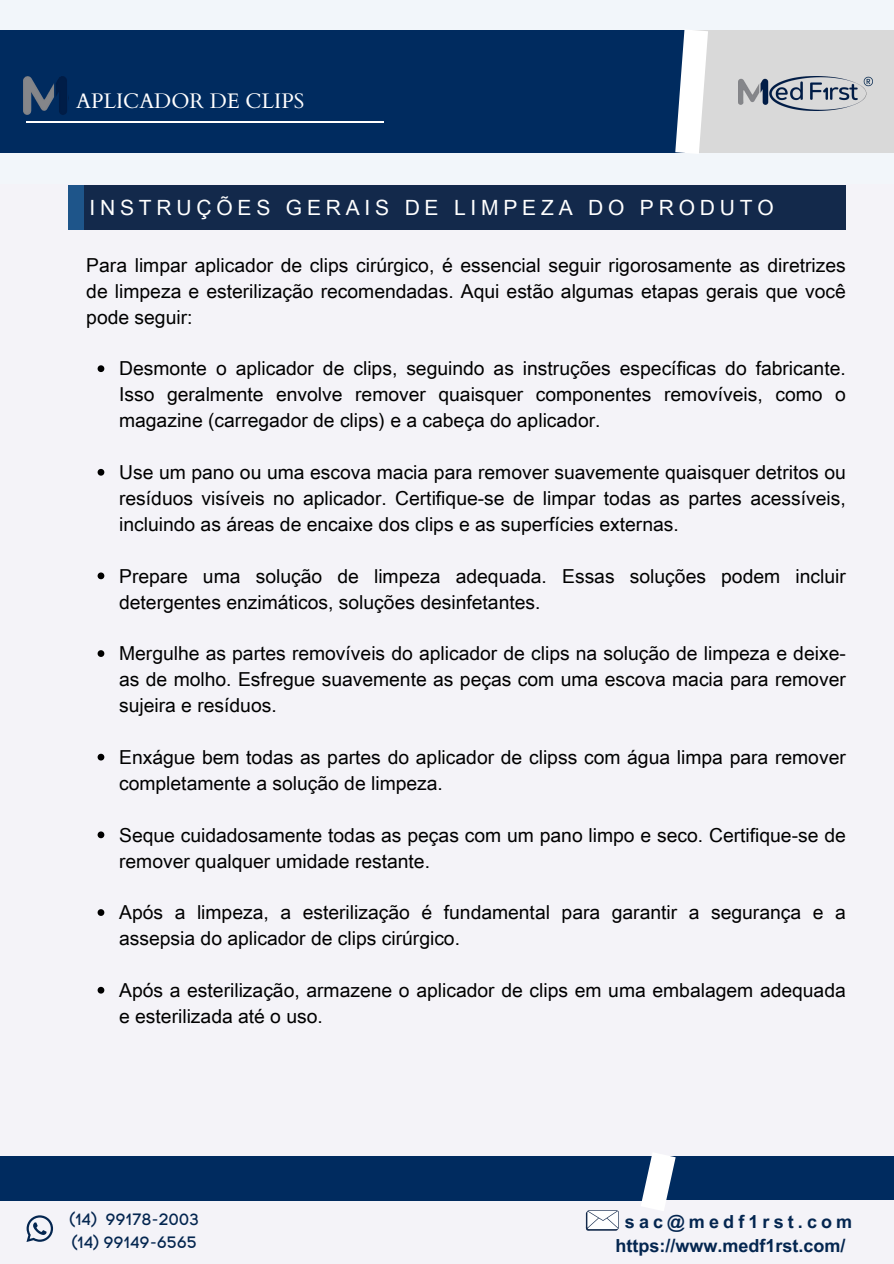
<style>
.page{position:relative;width:894px;height:1264px;background:#fff}
.page>*{position:absolute;margin:0;border:0;box-sizing:border-box;transform-origin:0 0}
.t1{font:21px "Arial Unicode MS";letter-spacing:.23em;color:#fff}
.t2{font:21px "Cardo";color:#fff}
.t3{font:19.35px/26px "Arial Unicode MS";color:#000}
.t4{font:700 18px "Arial Unicode MS";color:#042650}
.t5{font:700 18px "Arial Unicode MS";letter-spacing:.23em;color:#042650}
.t6{font:16.35px "Code Pro Normal LC";color:#042650}
</style>
<div class="page">
<div style="left:0;top:0;width:893px;height:1263px;background:#f4f3f8"></div>
<div style="left:0;top:30px;width:694px;height:123px;background:#002b5f"></div>
<div style="left:0;top:1156px;width:656px;height:45px;background:#002b5f"></div>
<div style="left:653px;top:1156px;width:240px;height:44px;background:#002b5f"></div>
<div style="left:685px;top:30px;width:208px;height:123px;background:#d9d9d9"></div>
<svg style="left:675px;top:30px;width:33px;height:123px"></svg>
<svg style="left:641px;top:1153px;width:35px;height:58px"></svg>
<svg style="left:26px;top:1215px;width:27px;height:26px"></svg>
<svg style="left:585px;top:1210px;width:33px;height:20px"></svg>
<img style="left:738px;top:76px;width:134px;height:34px">
<img style="left:23px;top:76px;width:44px;height:39px">
<hr style="left:26px;top:121px;width:357px;height:1px;background:#fff">
<div style="left:68px;top:186px;width:18px;height:44px;background:#1e558a"></div>
<div style="left:84px;top:185px;width:761px;height:45px;background:#13294b"></div>
<svg style="left:98px;top:365px;width:6px;height:7px"></svg>
<svg style="left:98px;top:469px;width:6px;height:6px"></svg>
<svg style="left:98px;top:572px;width:6px;height:7px"></svg>
<svg style="left:98px;top:650px;width:6px;height:7px"></svg>
<svg style="left:98px;top:753px;width:6px;height:7px"></svg>
<svg style="left:98px;top:831px;width:6px;height:7px"></svg>
<svg style="left:98px;top:909px;width:6px;height:6px"></svg>
<svg style="left:98px;top:986px;width:6px;height:7px"></svg>
<h1 class="t2" style="left:76px;top:87px;width:230px">APLICADOR DE CLIPS</h1>
<p class="t1" style="left:89px;top:192px;width:685px">INSTRUÇÕES GERAIS DE LIMPEZA DO PRODUTO</p>
<p class="t3" style="left:86px;top:251px;width:760px;text-align:justify">Para limpar aplicador de clips cirúrgico, é essencial seguir rigorosamente as diretrizes de limpeza e esterilização recomendadas. Aqui estão algumas etapas gerais que você pode seguir:</p>
<p class="t3" style="left:119px;top:355px;width:728px;text-align:justify">Desmonte o aplicador de clips, seguindo as instruções específicas do fabricante.<br>Isso geralmente envolve remover quaisquer componentes removíveis, como o magazine (carregador de clips) e a cabeça do aplicador.</p>
<p class="t3" style="left:119px;top:458px;width:728px;text-align:justify">Use um pano ou uma escova macia para remover suavemente quaisquer detritos ou resíduos visíveis no aplicador. Certifique-se de limpar todas as partes acessíveis, incluindo as áreas de encaixe dos clips e as superfícies externas.</p>
<p class="t3" style="left:119px;top:562px;width:728px">Prepare uma solução de limpeza adequada. Essas soluções podem incluir detergentes enzimáticos, soluções desinfetantes.</p>
<p class="t3" style="left:119px;top:639px;width:728px;text-align:justify">Mergulhe as partes removíveis do aplicador de clips na solução de limpeza e deixe&shy;as de molho. Esfregue suavemente as peças com uma escova macia para remover sujeira e resíduos.</p>
<p class="t3" style="left:119px;top:743px;width:728px">Enxágue bem todas as partes do aplicador de clipss com água limpa para remover completamente a solução de limpeza.</p>
<p class="t3" style="left:119px;top:820px;width:728px">Seque cuidadosamente todas as peças com um pano limpo e seco. Certifique-se de remover qualquer umidade restante.</p>
<p class="t3" style="left:119px;top:898px;width:728px">Após a limpeza, a esterilização é fundamental para garantir a segurança e a assepsia do aplicador de clips cirúrgico.</p>
<p class="t3" style="left:119px;top:976px;width:728px">Após a esterilização, armazene o aplicador de clips em uma embalagem adequada e esterilizada até o uso.</p>
<h1 class="t6" style="left:70px;top:1209px;width:131px">(14) 99178-2003</h1>
<h2 class="t6" style="left:72px;top:1232px;width:127px">(14) 99149-6565</h2>
<p class="t5" style="left:624px;top:1208px;width:229px">sac@medf1rst.com</p>
<p class="t4" style="left:615px;top:1232px;width:231px">https://www.medf1rst.com/</p>
</div>
